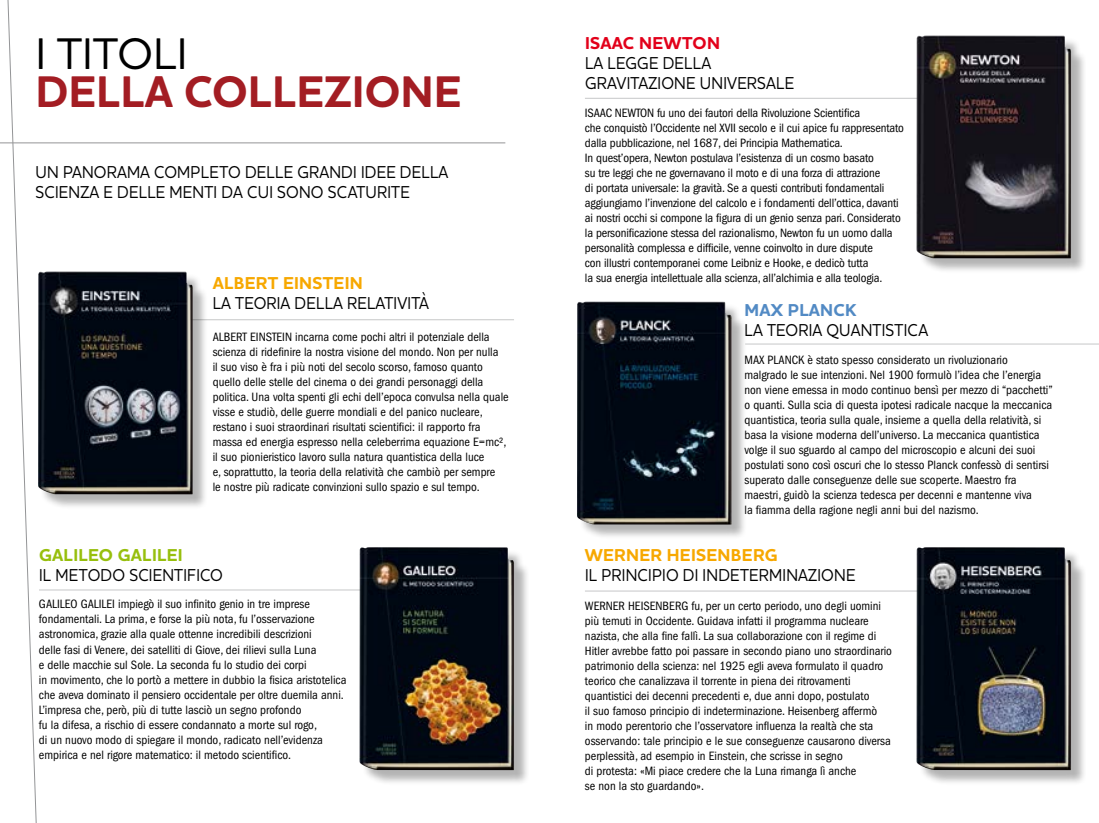
<style>
.page{position:relative;width:1099px;height:823px;background:#fff}
.page>*{position:absolute;margin:0;border:0;box-sizing:border-box;transform-origin:0 0}
.t1{font:700 45px "Houschka Pro";letter-spacing:.01em;color:#a31d23}
.t2{font:500 45px "Houschka Pro";letter-spacing:.01em;color:#000}
.t3{font:500 17.5px/20px "Houschka Pro";letter-spacing:.015em;color:#000;scale:.9 1}
.t4{font:700 17.5px "Houschka Pro";letter-spacing:.015em;color:#f7a800}
.t5{font:700 17.5px "Houschka Pro";letter-spacing:.015em;color:#97bf0d}
.t6{font:700 17.5px "Houschka Pro";letter-spacing:.005em;color:#e2001a}
.t7{font:700 17.5px "Houschka Pro";letter-spacing:.005em;color:#528ac4}
.t8{font:condensed 12.5px/15px "ITC Franklin Gothic Std";color:#000}
</style>
<div class="page">
<hr style="left:0;top:142px;width:505px;height:1px;background:#949597">
<hr style="left:585px;top:98px;width:404px;height:1px;background:#c6c7c8">
<hr style="left:110px;top:319px;width:404px;height:1px;background:#c6c7c8">
<svg style="left:0;top:0;width:53px;height:822px"></svg>
<div style="left:40px;top:273px;width:168px;height:237px;background:#000;opacity:.3"></div>
<img style="left:38px;top:271px;width:155px;height:223px">
<div style="left:579px;top:303px;width:167px;height:237px;background:#000;opacity:.3"></div>
<img style="left:577px;top:301px;width:154px;height:223px">
<div style="left:918px;top:38px;width:168px;height:236px;background:#000;opacity:.3"></div>
<img style="left:916px;top:35px;width:155px;height:223px">
<hr style="left:39px;top:589px;width:404px;height:1px;background:#c6c7c8">
<hr style="left:745px;top:343px;width:353px;height:1px;background:#c6c7c8">
<hr style="left:585px;top:590px;width:363px;height:1px;background:#c6c7c8">
<div style="left:918px;top:549px;width:168px;height:236px;background:#000;opacity:.3"></div>
<img style="left:916px;top:547px;width:155px;height:222px">
<div style="left:361px;top:549px;width:168px;height:236px;background:#000;opacity:.3"></div>
<img style="left:359px;top:547px;width:155px;height:222px">
<h1 class="t2" style="left:36px;top:25px;width:153px">I TITOLI</h1>
<h1 class="t1" style="left:36px;top:62px;width:427px">DELLA COLLEZIONE</h1>
<h2 class="t3" style="left:36px;top:161px;width:460px">UN PANORAMA COMPLETO DELLE GRANDI IDEE DELLA<br>SCIENZA E DELLE MENTI DA CUI SONO SCATURITE</h2>
<h2 class="t4" style="left:213px;top:271px;width:152px">ALBERT EINSTEIN</h2>
<h2 class="t3" style="left:213px;top:292px;width:242px">LA TEORIA DELLA RELATIVITÀ</h2>
<p class="t8" style="left:213px;top:329px;width:297px">ALBERT EINSTEIN incarna come pochi altri il potenziale della scienza di ridefinire la nostra visione del mondo. Non per nulla<br>il suo viso è fra i più noti del secolo scorso, famoso quanto quello delle stelle del cinema o dei grandi personaggi della politica. Una volta spenti gli echi dell’epoca convulsa nella quale visse e studiò, delle guerre mondiali e del panico nucleare, restano i suoi straordinari risultati scientifici: il rapporto fra massa ed energia espresso nella celeberrima equazione E=mc², il suo pionieristico lavoro sulla natura quantistica della luce<br>e, soprattutto, la teoria della relatività che cambiò per sempre<br>le nostre più radicate convinzioni sullo spazio e sul tempo.</p>
<h2 class="t5" style="left:39px;top:543px;width:145px">GALILEO GALILEI</h2>
<h2 class="t3" style="left:39px;top:563px;width:206px">IL METODO SCIENTIFICO</h2>
<p class="t8" style="left:39px;top:596px;width:309px">GALILEO GALILEI impiegò il suo infinito genio in tre imprese fondamentali. La prima, e forse la più nota, fu l’osservazione astronomica, grazie alla quale ottenne incredibili descrizioni<br>delle fasi di Venere, dei satelliti di Giove, dei rilievi sulla Luna<br>e delle macchie sul Sole. La seconda fu lo studio dei corpi<br>in movimento, che lo portò a mettere in dubbio la fisica aristotelica che aveva dominato il pensiero occidentale per oltre duemila anni.<br>L’impresa che, però, più di tutte lasciò un segno profondo<br>fu la difesa, a rischio di essere condannato a morte sul rogo,<br>di un nuovo modo di spiegare il mondo, radicato nell’evidenza empirica e nel rigore matematico: il metodo scientifico.</p>
<h2 class="t6" style="left:585px;top:31px;width:136px">ISAAC NEWTON</h2>
<h2 class="t3" style="left:585px;top:52px;width:234px">LA LEGGE DELLA<br>GRAVITAZIONE UNIVERSALE</h2>
<p class="t8" style="left:585px;top:105px;width:320px">ISAAC NEWTON fu uno dei fautori della Rivoluzione Scientifica<br>che conquistò l’Occidente nel XVII secolo e il cui apice fu rappresentato dalla pubblicazione, nel 1687, dei Principia Mathematica.<br>In quest’opera, Newton postulava l’esistenza di un cosmo basato<br>su tre leggi che ne governavano il moto e di una forza di attrazione<br>di portata universale: la gravità. Se a questi contributi fondamentali aggiungiamo l’invenzione del calcolo e i fondamenti dell’ottica, davanti ai nostri occhi si compone la figura di un genio senza pari. Considerato la personificazione stessa del razionalismo, Newton fu un uomo dalla personalità complessa e difficile, venne coinvolto in dure dispute<br>con illustri contemporanei come Leibniz e Hooke, e dedicò tutta<br>la sua energia intellettuale alla scienza, all’alchimia e alla teologia.</p>
<h2 class="t7" style="left:744px;top:298px;width:114px">MAX PLANCK</h2>
<h2 class="t3" style="left:744px;top:319px;width:205px">LA TEORIA QUANTISTICA</h2>
<p class="t8" style="left:744px;top:352px;width:310px">MAX PLANCK è stato spesso considerato un rivoluzionario malgrado le sue intenzioni. Nel 1900 formulò l’idea che l’energia non viene emessa in modo continuo bensì per mezzo di “pacchetti” o quanti. Sulla scia di questa ipotesi radicale nacque la meccanica quantistica, teoria sulla quale, insieme a quella della relatività, si basa la visione moderna dell’universo. La meccanica quantistica volge il suo sguardo al campo del microscopio e alcuni dei suoi postulati sono così oscuri che lo stesso Planck confessò di sentirsi superato dalle conseguenze delle sue scoperte. Maestro fra maestri, guidò la scienza tedesca per decenni e mantenne viva<br>la fiamma della ragione negli anni bui del nazismo.</p>
<h2 class="t4" style="left:585px;top:543px;width:194px">WERNER HEISENBERG</h2>
<h2 class="t3" style="left:585px;top:563px;width:302px">IL PRINCIPIO DI INDETERMINAZIONE</h2>
<p class="t8" style="left:585px;top:597px;width:308px">WERNER HEISENBERG fu, per un certo periodo, uno degli uomini più temuti in Occidente. Guidava infatti il programma nucleare nazista, che alla fine fallì. La sua collaborazione con il regime di Hitler avrebbe fatto poi passare in secondo piano uno straordinario patrimonio della scienza: nel 1925 egli aveva formulato il quadro teorico che canalizzava il torrente in piena dei ritrovamenti quantistici dei decenni precedenti e, due anni dopo, postulato<br>il suo famoso principio di indeterminazione. Heisenberg affermò<br>in modo perentorio che l’osservatore influenza la realtà che sta osservando: tale principio e le sue conseguenze causarono diversa perplessità, ad esempio in Einstein, che scrisse in segno<br>di protesta: «Mi piace credere che la Luna rimanga lì anche<br>se non la sto guardando».</p>
</div>
